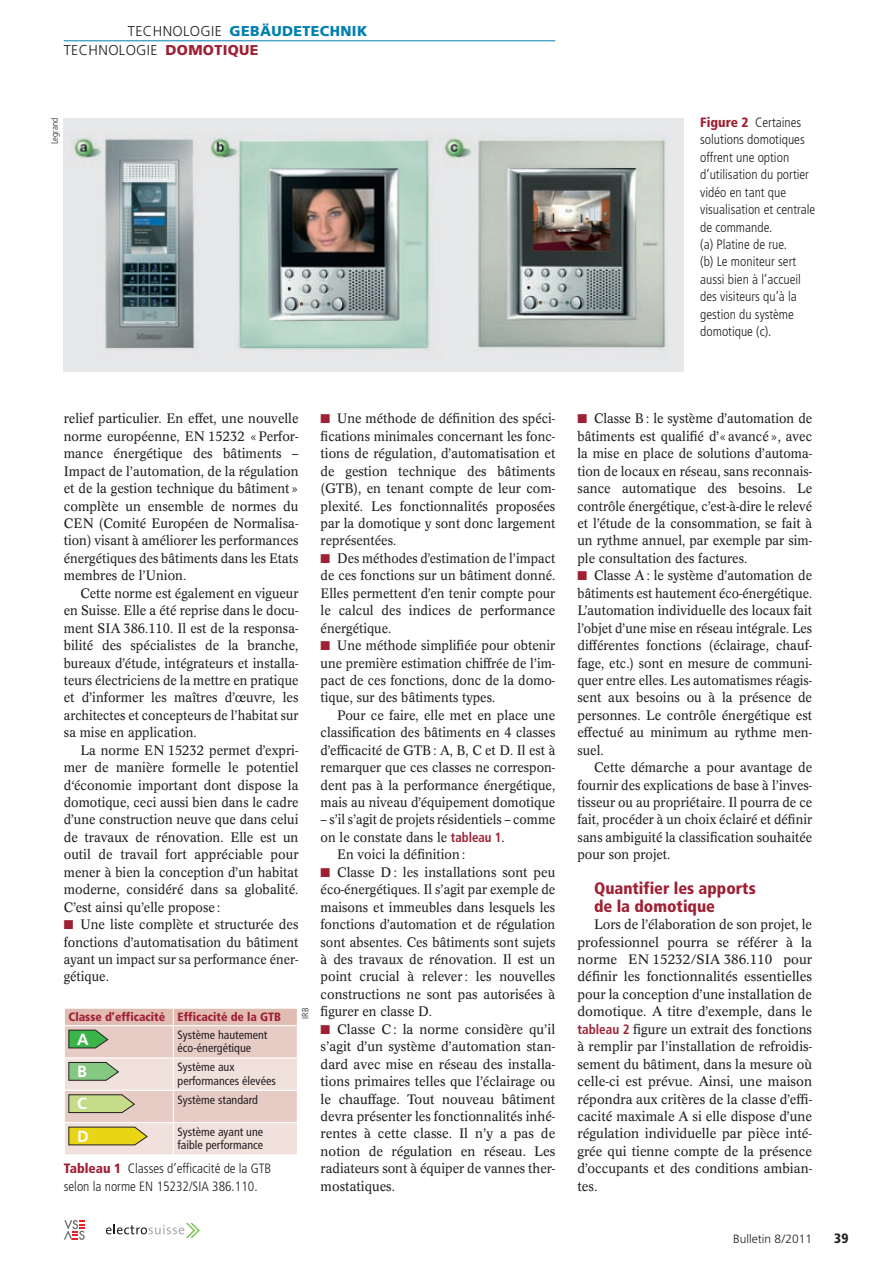
<style>
.page{position:relative;width:893px;height:1263px;background:#fff}
.page>*{position:absolute;margin:0;border:0;box-sizing:border-box;transform-origin:0 0}
.t1{font:900 condensed 16.5px/17.4px "Frutiger LT Std";color:#9f2033}
.t2{font:700 16.2px "Frutiger LT Std";color:#fff}
.t3{font:300 14.25px/19.2px "Frutiger LT Std";letter-spacing:.025em;color:#231f20}
.t4{font:13.5px/17.4px "Concorde BQ";color:#231f20;text-align:justify;scale:.96 1}
.t5{font:13.5px/17.4px "Concorde BQ";color:#231f20;text-align:justify;scale:.95 1}
.t6{font:13.5px/17.4px "Concorde BQ";color:#231f20;text-align:justify}
.t7{font:300 condensed 13.5px/17.4px "Frutiger LT Std";color:#231f20}
.t8{font:13.5px/17.4px "Concorde BQ";color:#231f20;text-align:justify;scale:.94 1}
.t9{font:900 condensed 13.5px "Frutiger LT Std";color:#231f20}
.t10{font:condensed 12px/13.5px "Frutiger LT Std";color:#231f20}
.t11{font:900 condensed 12px "Frutiger LT Std";color:#9f2033}
.t12{font:300 12px "Frutiger LT Std";color:#231f20}
.t13{font:300 condensed 9px "Frutiger LT Std";color:#231f20}
.s1{font-weight:900;color:#007fb1}
.s2{font-weight:900;color:#9f2033}
.s3{color:#9f2033}
.s4{font-family:"Frutiger LT Std";font-weight:700;font-stretch:condensed;color:#9f2033}
</style>
<div class="page">
<hr style="left:64px;top:40px;width:491px;height:1px;background:#007fb1">
<svg style="left:106px;top:1223px;width:94px;height:15px"></svg>
<svg style="left:64px;top:1220px;width:21px;height:20px"></svg>
<img style="left:64px;top:118px;width:620px;height:253px">
<svg style="left:65px;top:1008px;width:232px;height:147px;background:#e2d1c0"></svg>
<p class="t3" style="left:64px;top:22px;width:305px;text-indent:64px">TECHNOLOGIE <span class="s1">GEBÄUDETECHNIK<br></span>TECHNOLOGIE <span class="s2">DOMOTIQUE</span></p>
<p class="t13" style="left:50px;top:144px;width:28px;rotate:-90deg">Legrand</p>
<p class="t7" style="left:700px;top:114px;width:117px"><span class="s2">Figure 2</span> Certaines solutions domotiques offrent une option d’utilisation du portier vidéo en tant que visualisation et centrale de commande.<br>(a) Platine de rue.<br>(b) Le moniteur sert aussi bien à l’accueil des visiteurs qu’à la gestion du système domotique (c).</p>
<p class="t4" style="left:64px;top:410px;width:246px">relief particulier. En effet, une nouvelle norme européenne, EN 15232 «Perfor&shy;mance énergétique des bâtiments – Impact de l’automation, de la régulation et de la gestion technique du bâtiment» complète un ensemble de normes du CEN (Comité Européen de Normalisa&shy;tion) visant à améliorer les performances énergétiques des bâtiments dans les Etats membres de l’Union.</p>
<p class="t5" style="left:64px;top:584px;width:249px;text-indent:17px">Cette norme est également en vigueur en Suisse. Elle a été reprise dans le docu&shy;ment SIA 386.110. Il est de la responsa&shy;bilité des spécialistes de la branche, bureaux d’étude, intégrateurs et installa&shy;teurs électriciens de la mettre en pratique et d’informer les maîtres d’œuvre, les architectes et concepteurs de l’habitat sur sa mise en application.</p>
<p class="t4" style="left:64px;top:741px;width:246px;text-indent:17px">La norme EN 15232 permet d’expri&shy;mer de manière formelle le potentiel d‘économie important dont dispose la domotique, ceci aussi bien dans le cadre d’une construction neuve que dans celui de travaux de rénovation. Elle est un outil de travail fort appréciable pour mener à bien la conception d’un habitat moderne, considéré dans sa globalité.<br>C’est ainsi qu’elle propose:</p>
<p class="t4" style="left:64px;top:916px;width:246px"><span class="s3">■</span> Une liste complète et structurée des fonctions d’automatisation du bâtiment ayant un impact sur sa performance éner&shy;gétique.</p>
<p class="t11" style="left:69px;top:1010px;width:214px">Classe d’efficacité Efficacité de la GTB</p>
<p class="t2" style="left:77px;top:1029px;width:13px">A</p>
<p class="t10" style="left:178px;top:1028px;width:91px">Système hautement éco-énergétique</p>
<p class="t2" style="left:77px;top:1062px;width:11px">B</p>
<p class="t10" style="left:178px;top:1060px;width:100px">Système aux performances élevées</p>
<p class="t2" style="left:77px;top:1094px;width:11px">C</p>
<p class="t10" style="left:178px;top:1093px;width:82px">Système standard</p>
<p class="t2" style="left:77px;top:1126px;width:13px">D</p>
<p class="t10" style="left:178px;top:1125px;width:87px">Système ayant une faible performance</p>
<p class="t7" style="left:64px;top:1160px;width:209px"><span class="s2">Tableau 1</span> Classes d’efficacité de la GTB selon la norme EN 15232/SIA 386.110.</p>
<p class="t13" style="left:300px;top:1018px;width:12px;rotate:-90deg">IRB</p>
<p class="t5" style="left:321px;top:410px;width:249px"><span class="s3">■</span> Une méthode de définition des spéci&shy;fications minimales concernant les fonc&shy;tions de régulation, d’automatisation et de gestion technique des bâtiments (GTB), en tenant compte de leur com&shy;plexité. Les fonctionnalités proposées par la domotique y sont donc largement représentées.</p>
<p class="t8" style="left:321px;top:550px;width:251px"><span class="s3">■</span> Des méthodes d’estimation de l’impact de ces fonctions sur un bâtiment donné.<br>Elles permettent d’en tenir compte pour le calcul des indices de performance énergétique.</p>
<p class="t5" style="left:321px;top:637px;width:249px"><span class="s3">■</span> Une méthode simplifiée pour obtenir une première estimation chiffrée de l’im&shy;pact de ces fonctions, donc de la domo&shy;tique, sur des bâtiments types.</p>
<p class="t4" style="left:321px;top:706px;width:246px;text-indent:17px">Pour ce faire, elle met en place une classification des bâtiments en 4 classes d’efficacité de GTB: A, B, C et D. Il est à remarquer que ces classes ne correspon&shy;dent pas à la performance énergétique, mais au niveau d’équipement domotique</p>
<p class="t8" style="left:321px;top:811px;width:251px">– s’il s’agit de projets résidentiels – comme</p>
<p class="t5" style="left:321px;top:829px;width:195px">on le constate dans le <span class="s4">tableau 1</span>.</p>
<p class="t5" style="left:337px;top:846px;width:136px">En voici la définition:</p>
<p class="t4" style="left:321px;top:863px;width:246px"><span class="s3">■</span> Classe D: les installations sont peu éco-énergétiques. Il s’agit par exemple de maisons et immeubles dans lesquels les fonctions d’automation et de régulation sont absentes. Ces bâtiments sont sujets à des travaux de rénovation. Il est un point crucial à relever: les nouvelles constructions ne sont pas autorisées à figurer en classe D.</p>
<p class="t6" style="left:321px;top:1020px;width:236px"><span class="s3">■</span> Classe C: la norme considère qu’il s’agit d’un système d’automation stan&shy;dard avec mise en réseau des installa&shy;tions primaires telles que l’éclairage ou le chauffage. Tout nouveau bâtiment devra présenter les fonctionnalités inhé&shy;rentes à cette classe. Il n’y a pas de notion de régulation en réseau. Les radiateurs sont à équiper de vannes ther&shy;mostatiques.</p>
<p class="t5" style="left:577px;top:410px;width:249px"><span class="s3">■</span> Classe B: le système d’automation de bâtiments est qualifié d’«avancé», avec la mise en place de solutions d’automa&shy;tion de locaux en réseau, sans reconnais&shy;sance automatique des besoins. Le contrôle énergétique, c’est-à-dire le relevé et l’étude de la consommation, se fait à un rythme annuel, par exemple par sim&shy;ple consultation des factures.</p>
<p class="t5" style="left:577px;top:567px;width:249px"><span class="s3">■</span> Classe A: le système d’automation de bâtiments est hautement éco-énergétique.<br>L’automation individuelle des locaux fait l’objet d’une mise en réseau intégrale. Les différentes fonctions (éclairage, chauf&shy;fage, etc.) sont en mesure de communi&shy;quer entre elles. Les automatismes réagis&shy;sent aux besoins ou à la présence de personnes. Le contrôle énergétique est effectué au minimum au rythme men&shy;suel.</p>
<p class="t4" style="left:577px;top:759px;width:246px;text-indent:17px">Cette démarche a pour avantage de fournir des explications de base à l’inves&shy;tisseur ou au propriétaire. Il pourra de ce fait, procéder à un choix éclairé et définir sans ambiguité la classification souhaitée pour son projet.</p>
<p class="t1" style="left:594px;top:880px;width:163px">Quantifier les apports de la domotique</p>
<p class="t6" style="left:577px;top:916px;width:236px;text-indent:17px">Lors de l’élaboration de son projet, le professionnel pourra se référer à la norme EN 15232/SIA 386.110 pour définir les fonctionnalités essentielles pour la conception d’une installation de domotique. A titre d’exemple, dans le <span class="s4">tableau 2</span> figure un extrait des fonctions à remplir par l’installation de refroidis&shy;sement du bâtiment, dans la mesure où celle-ci est prévue. Ainsi, une maison répondra aux critères de la classe d’effi&shy;cacité maximale A si elle dispose d’une régulation individuelle par pièce inté&shy;grée qui tienne compte de la présence d’occupants et des conditions ambian&shy;tes.</p>
<p class="t12" style="left:733px;top:1232px;width:81px">BULLETIN 8/2011</p>
<p class="t9" style="left:834px;top:1230px;width:16px">39</p>
</div>
